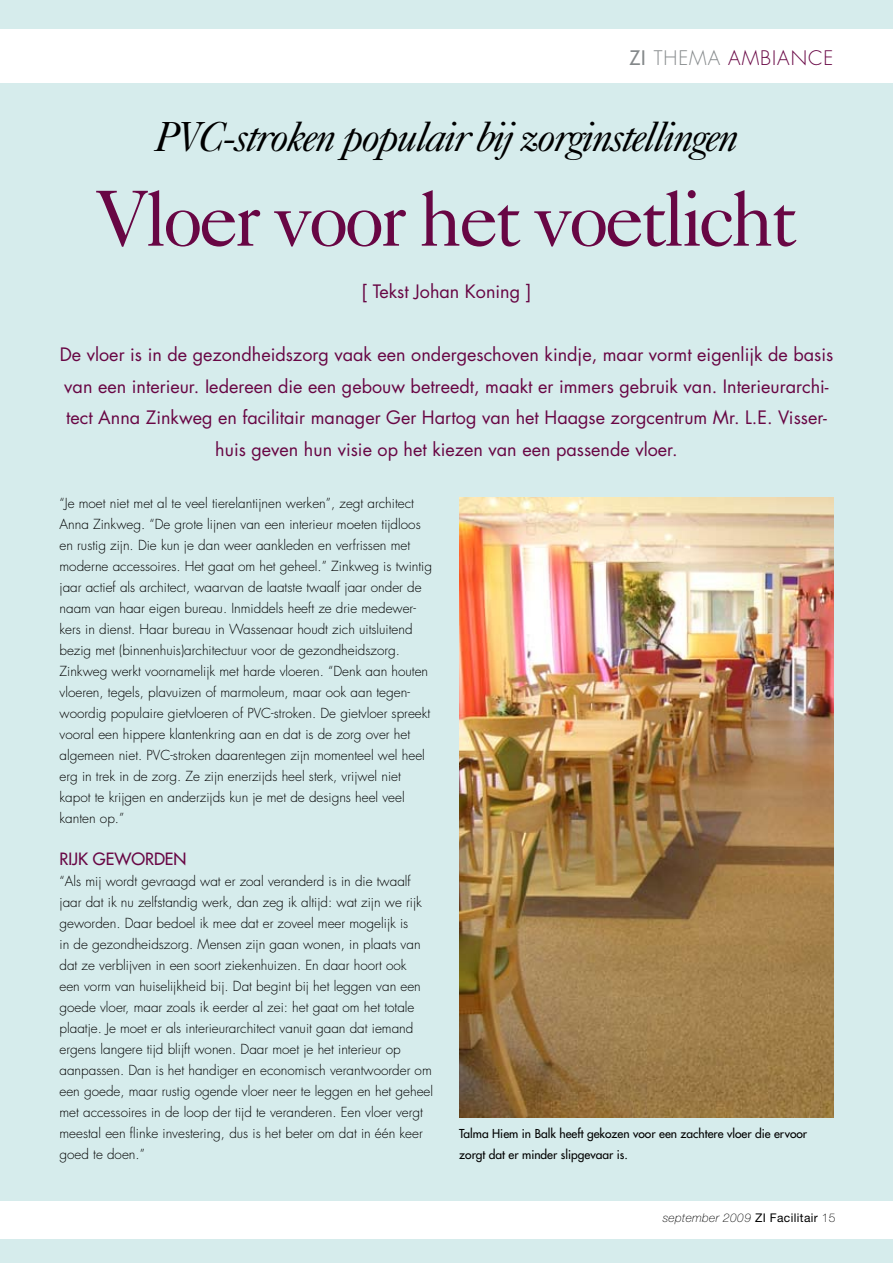
<style>
.page{position:relative;width:893px;height:1263px;background:#d6ecec}
.page>*{position:absolute;margin:0;border:0;box-sizing:border-box;transform-origin:0 0}
.t1{font:79.5px "Caslon Five Forty";letter-spacing:-.05em;color:#680644}
.t2{font:italic 42px "Caslon Five Forty";letter-spacing:-.05em;color:#000}
.t3{font:300 19.5px "Futura";letter-spacing:.05em;color:#680644}
.t4{font:18px/31.5px "Futura";color:#680644;text-align:center}
.t5{font:16.5px "Futura";color:#680644}
.t6{font:300 13.5px/21px "Futura";color:#000}
.t7{font:12px/21px "Futura";color:#000}
.t8{font:italic 100 12px "Helvetica Neue";letter-spacing:.03em;color:#000}
.s1{font-weight:400;color:#84888a}
.s2{color:#84888a}
.s3{font-weight:400;font-style:normal}
.s4{font-style:normal}
</style>
<div class="page">
<div style="left:0;top:30px;width:893px;height:53px;background:#fff"></div>
<div style="left:0;top:1201px;width:893px;height:37px;background:#fff"></div>
<img style="left:459px;top:498px;width:374px;height:619px">
<h3 class="t3" style="left:629px;top:46px;width:203px"><span class="s1">ZI</span> <span class="s2">thema</span> AMBIANCE</h3>
<h2 class="t2" style="left:154px;top:112px;width:586px">PVC-stroken populair bij zorginstellingen</h2>
<h1 class="t1" style="left:96px;top:170px;width:703px">Vloer voor het voetlicht</h1>
<h3 class="t4" style="left:361px;top:276px;width:171px">[ Tekst Johan Koning ]</h3>
<p class="t4" style="left:60px;top:339px;width:775px">De vloer is in de gezondheidszorg vaak een ondergeschoven kindje, maar vormt eigenlijk de basis van een interieur. Iedereen die een gebouw betreedt, maakt er immers gebruik van. Interieurarchi&shy;tect Anna Zinkweg en facilitair manager Ger Hartog van het Haagse zorgcentrum Mr. L.E. Visser&shy;huis geven hun visie op het kiezen van een passende vloer.</p>
<p class="t6" style="left:60px;top:493px;width:374px">“Je moet niet met al te veel tierelantijnen werken”, zegt architect Anna Zinkweg. “De grote lijnen van een interieur moeten tijdloos en rustig zijn. Die kun je dan weer aankleden en verfrissen met moderne accessoires. Het gaat om het geheel.” Zinkweg is twintig jaar actief als architect, waarvan de laatste twaalf jaar onder de naam van haar eigen bureau. Inmiddels heeft ze drie medewer&shy;kers in dienst. Haar bureau in Wassenaar houdt zich uitsluitend bezig met (binnenhuis)architectuur voor de gezondheidszorg.<br>Zinkweg werkt voornamelijk met harde vloeren. “Denk aan houten vloeren, tegels, plavuizen of marmoleum, maar ook aan tegen&shy;woordig populaire gietvloeren of PVC-stroken. De gietvloer spreekt vooral een hippere klantenkring aan en dat is de zorg over het algemeen niet. PVC-stroken daarentegen zijn momenteel wel heel erg in trek in de zorg. Ze zijn enerzijds heel sterk, vrijwel niet kapot te krijgen en anderzijds kun je met de designs heel veel kanten op.”</p>
<p class="t5" style="left:60px;top:849px;width:128px">Rijk geworden</p>
<p class="t6" style="left:60px;top:871px;width:375px">“Als mij wordt gevraagd wat er zoal veranderd is in die twaalf jaar dat ik nu zelfstandig werk, dan zeg ik altijd: wat zijn we rijk geworden. Daar bedoel ik mee dat er zoveel meer mogelijk is<br>in de gezondheidszorg. Mensen zijn gaan wonen, in plaats van dat ze verblijven in een soort ziekenhuizen. En daar hoort ook<br>een vorm van huiselijkheid bij. Dat begint bij het leggen van een goede vloer, maar zoals ik eerder al zei: het gaat om het totale plaatje. Je moet er als interieurarchitect vanuit gaan dat iemand ergens langere tijd blijft wonen. Daar moet je het interieur op aanpassen. Dan is het handiger en economisch verantwoorder om een goede, maar rustig ogende vloer neer te leggen en het geheel met accessoires in de loop der tijd te veranderen. Een vloer vergt meestal een flinke investering, dus is het beter om dat in één keer goed te doen.”</p>
<p class="t7" style="left:459px;top:1123px;width:349px">Talma Hiem in Balk heeft gekozen voor een zachtere vloer die ervoor zorgt dat er minder slipgevaar is.</p>
<p class="t8" style="left:663px;top:1210px;width:174px">september 2009 <span class="s3">ZI Facilitair</span> <span class="s4">15</span></p>
</div>
